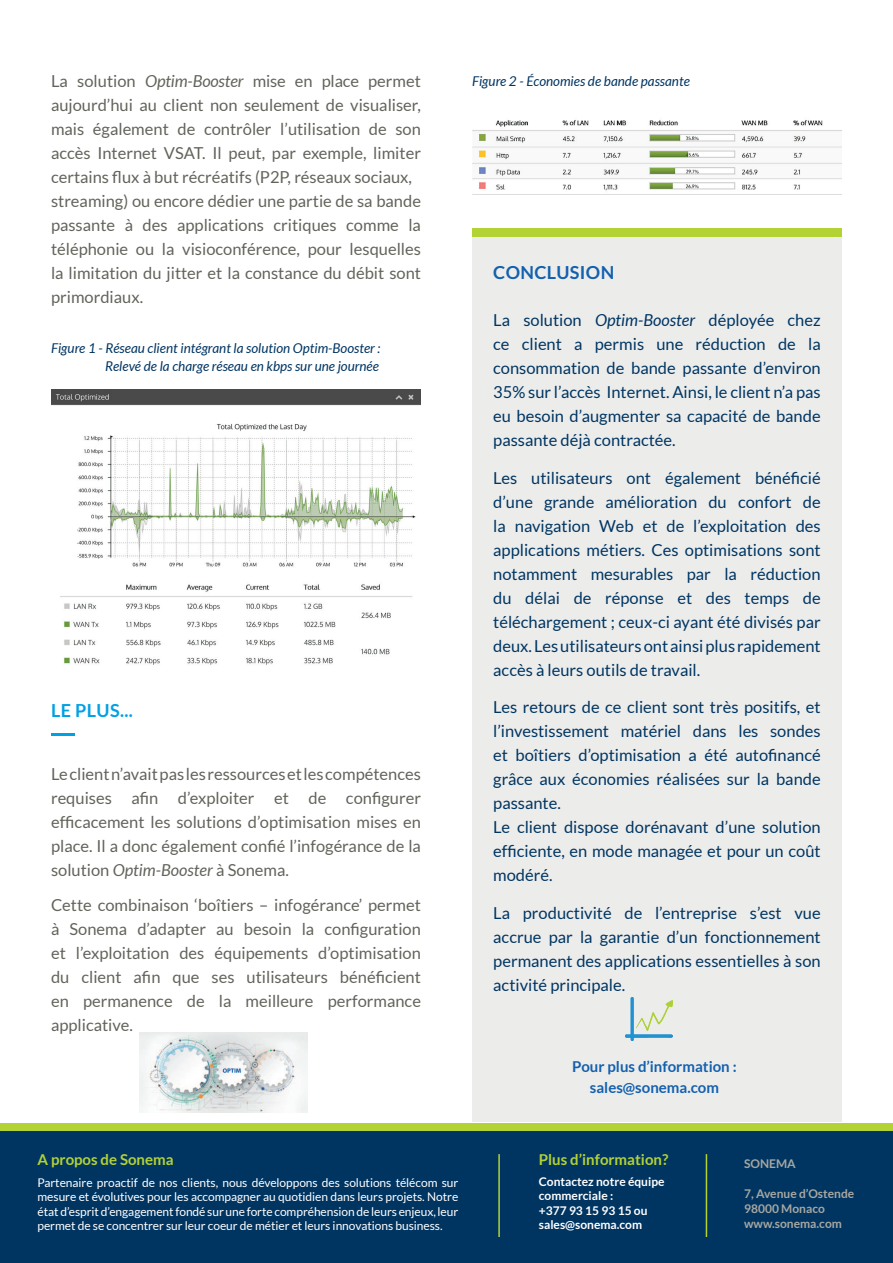
<style>
.page{position:relative;width:893px;height:1263px;background:#fff}
.page>*{position:absolute;margin:0;border:0;box-sizing:border-box;transform-origin:0 0}
.t1{font:700 18px "Lato";letter-spacing:.02em;color:#1360ae}
.t2{font:700 18px "Lato";letter-spacing:.02em;color:#00a1e3}
.t3{font:16.5px/24px "Lato";color:#003562;text-align:justify}
.t4{font:16.5px/24px "Lato";color:#63635c;text-align:justify}
.t5{font:700 15px/21px "Lato";color:#1360ae;text-align:center}
.t6{font:700 15px "Lato";color:#b3d234}
.t7{font:italic 13.5px/18px "Lato";color:#003562;text-align:right}
.t8{font:12px/14.4px "Lato";letter-spacing:-.005em;color:#fff;text-align:justify}
.t9{font:700 12px/14.4px "Lato";color:#fff}
.t10{font:700 12px/15px "Lato";color:#a8a8a1}
.s1{font-style:italic}
</style>
<div class="page">
<div style="left:472px;top:236px;width:370px;height:886px;background:#ececeb"></div>
<hr style="left:51px;top:733px;width:24px;height:2px;background:#00a1e3">
<div style="left:472px;top:228px;width:370px;height:8px;background:#b3d234"></div>
<div style="left:0;top:1127px;width:893px;height:136px;background:#003562"></div>
<div style="left:0;top:1123px;width:893px;height:8px;background:#b3d234"></div>
<hr style="left:498px;top:1154px;width:2px;height:83px;background:#b3d234">
<hr style="left:706px;top:1154px;width:1px;height:83px;background:#b3d234">
<img style="left:626px;top:998px;width:47px;height:43px">
<img style="left:51px;top:389px;width:370px;height:276px">
<img style="left:472px;top:120px;width:370px;height:71px">
<img style="left:140px;top:1033px;width:168px;height:80px">
<p class="t4" style="left:51px;top:70px;width:371px;text-align:left">La solution <span class="s1">Optim-Booster</span> mise en place permet aujourd’hui au client non seulement de visualiser, mais également de contrôler l’utilisation de son accès Internet VSAT. Il peut, par exemple, limiter certains flux à but récréatifs (P2P, réseaux sociaux, streaming) ou encore dédier une partie de sa bande passante à des applications critiques comme la téléphonie ou la visioconférence, pour lesquelles la limitation du jitter et la constance du débit sont primordiaux.</p>
<p class="t7" style="left:51px;top:339px;width:331px">Figure 1 - Réseau client intégrant la solution Optim-Booster :<br>Relevé de la charge réseau en kbps sur une journée</p>
<p class="t2" style="left:51px;top:700px;width:83px">LE PLUS...</p>
<p class="t4" style="left:51px;top:763px;width:371px">Le client n’avait pas les ressources et les compétences requises afin d’exploiter et de configurer efficacement les solutions d’optimisation mises en place. Il a donc également confié l’infogérance de la solution <span class="s1">Optim-Booster</span> à Sonema.</p>
<p class="t4" style="left:51px;top:893px;width:371px">Cette combinaison ‘boîtiers – infogérance’ permet à Sonema d’adapter au besoin la configuration et l’exploitation des équipements d’optimisation du client afin que ses utilisateurs bénéficient en permanence de la meilleure performance applicative.</p>
<p class="t7" style="left:472px;top:73px;width:219px">Figure 2 - Économies de bande passante</p>
<p class="t1" style="left:493px;top:262px;width:123px">CONCLUSION</p>
<p class="t3" style="left:493px;top:309px;width:329px">La solution <span class="s1">Optim-Booster</span> déployée chez ce client a permis une réduction de la consommation de bande passante d’environ 35% sur l’accès Internet. Ainsi, le client n’a pas eu besoin d’augmenter sa capacité de bande passante déjà contractée.</p>
<p class="t3" style="left:493px;top:466px;width:329px">Les utilisateurs ont également bénéficié d’une grande amélioration du confort de la navigation Web et de l’exploitation des applications métiers. Ces optimisations sont notamment mesurables par la réduction du délai de réponse et des temps de téléchargement ; ceux-ci ayant été divisés par deux. Les utilisateurs ont ainsi plus rapidement accès à leurs outils de travail.</p>
<p class="t3" style="left:493px;top:696px;width:329px;text-align:left">Les retours de ce client sont très positifs, et l’investissement matériel dans les sondes et boîtiers d’optimisation a été autofinancé grâce aux économies réalisées sur la bande passante.<br>Le client dispose dorénavant d’une solution efficiente, en mode managée et pour un coût modéré.</p>
<p class="t3" style="left:493px;top:902px;width:329px">La productivité de l’entreprise s’est vue accrue par la garantie d’un fonctionnement permanent des applications essentielles à son activité principale.</p>
<p class="t5" style="left:572px;top:1055px;width:166px">Pour plus d’information : sales@sonema.com</p>
<p class="t6" style="left:38px;top:1151px;width:138px">A propos de Sonema</p>
<p class="t8" style="left:38px;top:1176px;width:422px">Partenaire proactif de nos clients, nous développons des solutions télécom sur mesure et évolutives pour les accompagner au quotidien dans leurs projets. Notre état d’esprit d’engagement fondé sur une forte compréhension de leurs enjeux, leur permet de se concentrer sur leur coeur de métier et leurs innovations business.</p>
<p class="t6" style="left:539px;top:1151px;width:131px">Plus d’information?</p>
<p class="t9" style="left:539px;top:1174px;width:127px">Contactez notre équipe commerciale :<br>+377 93 15 93 15 ou sales@sonema.com</p>
<p class="t10" style="left:744px;top:1156px;width:53px">SONEMA</p>
<p class="t10" style="left:744px;top:1186px;width:112px">7, Avenue d’Ostende<br>98000 Monaco www.sonema.com</p>
</div>
